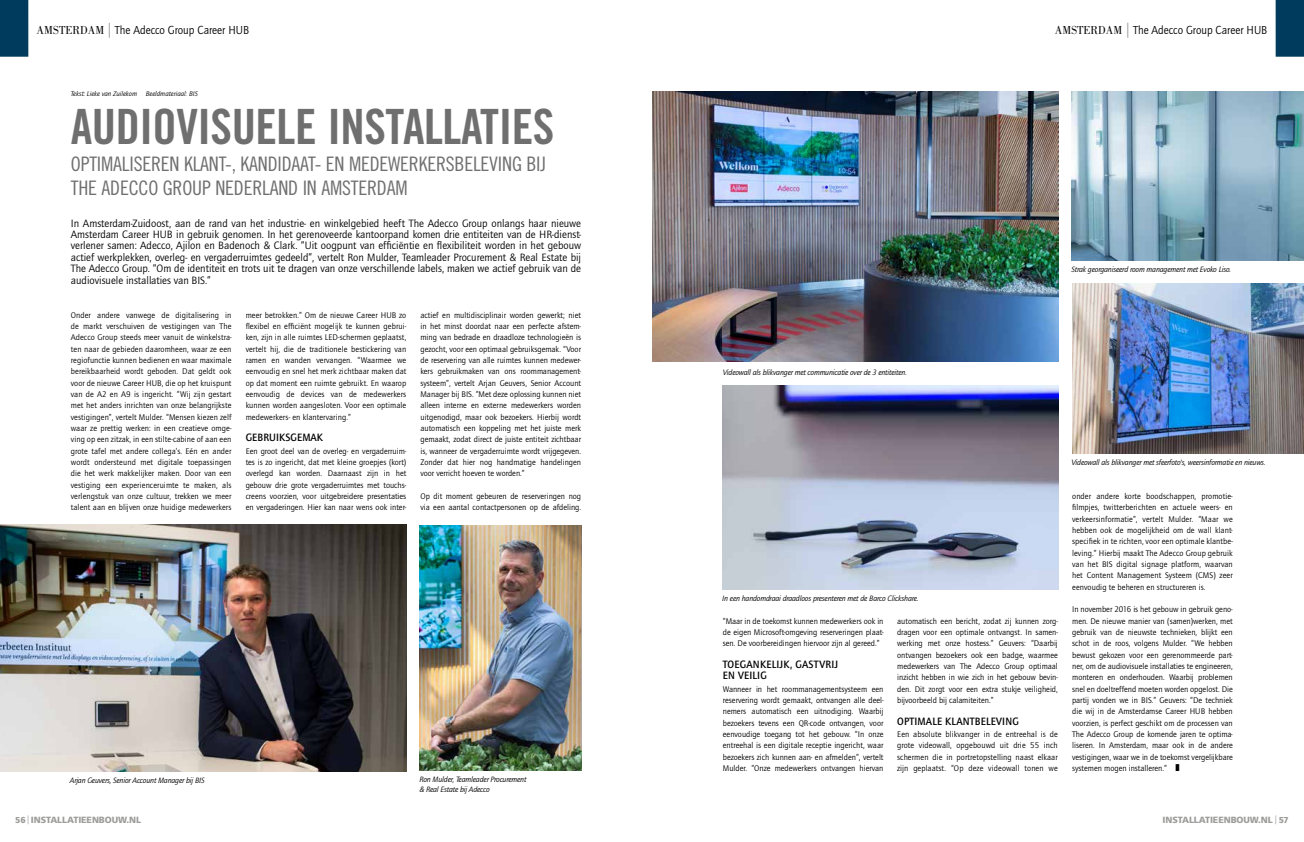
<style>
.page{position:relative;width:1304px;height:842px;background:#fff}
.page>*{position:absolute;margin:0;border:0;box-sizing:border-box;transform-origin:0 0}
.t1{font:48.6px "Trade Gothic LT Std Bd Cn 20";letter-spacing:-.01em;color:#706f6f}
.t2{font:20px/24px "Trade Gothic LT Std Cn 18";letter-spacing:-.01em;color:#706f6f}
.t3{font:12px "Quay Sans ITC Std";color:#000;scale:.95 1}
.t4{font:11px/11.3px "Quay Sans ITC Std";color:#000;text-align:justify}
.t5{font:500 11px/11.3px "Quay Sans ITC Std";letter-spacing:.02em;color:#000;scale:.95 1}
.t6{font:900 9px "Frutiger LT Std";letter-spacing:-.01em;color:#9d9d9c}
.t7{font:8.5px/11.3px "Quay Sans ITC Std";color:#000;text-align:justify}
.t8{font:italic 8px/9.6px "Quay Sans ITC Std";letter-spacing:-.02em;color:#000}
.t9{font:italic 7px "Quay Sans ITC Std";color:#000}
.s1{font-family:"Bodoni Std"}
.s2{font-size:15px;color:#9d9d9c}
.s3{font-family:"Quay Sans ITC Std"}
.s4{font-family:"Quay Sans ITC Std";font-weight:400;font-size:8.8px}
</style>
<div class="page">
<div style="left:1276px;top:0;width:28px;height:57px;background:#003a5d"></div>
<div style="left:0;top:0;width:28px;height:57px;background:#003a5d"></div>
<img style="left:0;top:525px;width:407px;height:246px">
<img style="left:722px;top:386px;width:337px;height:204px">
<img style="left:420px;top:525px;width:161px;height:246px">
<img style="left:1071px;top:91px;width:233px;height:170px">
<img style="left:653px;top:91px;width:406px;height:271px">
<img style="left:1072px;top:284px;width:232px;height:170px">
<h3 class="t3" style="left:37px;top:23px;width:225px"><span class="s1">AMSTERDAM</span> <span class="s2">|</span> The Adecco Group Career HUB</h3>
<h3 class="t3" style="left:1055px;top:23px;width:225px"><span class="s1">AMSTERDAM</span> <span class="s2">|</span> The Adecco Group Career HUB</h3>
<p class="t9" style="left:71px;top:89px;width:128px">Tekst: Lieke van Zuilekom Beeldmateriaal: BIS</p>
<h1 class="t1" style="left:71px;top:97px;width:485px">AUDIOVISUELE INSTALLATIES</h1>
<h2 class="t2" style="left:71px;top:152px;width:477px">OPTIMALISEREN KLANT-, KANDIDAAT- EN MEDEWERKERSBELEVING BIJ<br>THE ADECCO GROUP NEDERLAND IN AMSTERDAM</h2>
<p class="t4" style="left:71px;top:217px;width:512px">In Amsterdam-Zuidoost, aan de rand van het industrie- en winkelgebied heeft The Adecco Group onlangs haar nieuwe Amsterdam Career HUB in gebruik genomen. In het gerenoveerde kantoorpand komen drie entiteiten van de HR-dienst&shy;verlener samen: Adecco, Ajilon en Badenoch &amp; Clark. “Uit oogpunt van efficiëntie en flexibiliteit worden in het gebouw actief werkplekken, overleg- en vergaderruimtes gedeeld”, vertelt Ron Mulder, Teamleader Procurement &amp; Real Estate bij The Adecco Group. “Om de identiteit en trots uit te dragen van onze verschillende labels, maken we actief gebruik van de audiovisuele installaties van BIS.”</p>
<p class="t7" style="left:71px;top:309px;width:162px">Onder andere vanwege de digitalisering in de markt verschuiven de vestigingen van The Adecco Group steeds meer vanuit de winkelstra&shy;ten naar de gebieden daaromheen, waar ze een regiofunctie kunnen bedienen en waar maximale bereikbaarheid wordt geboden. Dat geldt ook voor de nieuwe Career HUB, die op het kruispunt van de A2 en A9 is ingericht. “Wij zijn gestart met het anders inrichten van onze belangrijkste vestigingen”, vertelt Mulder. “Mensen kiezen zelf waar ze prettig werken: in een creatieve omge&shy;ving op een zitzak, in een stilte-cabine of aan een grote tafel met andere collega’s. Eén en ander wordt ondersteund met digitale toepassingen die het werk makkelijker maken. Door van een vestiging een experienceruimte te maken, als verlengstuk van onze cultuur, trekken we meer talent aan en blijven onze huidige medewerkers</p>
<p class="t7" style="left:246px;top:309px;width:162px">meer betrokken.” Om de nieuwe Career HUB zo flexibel en efficiënt mogelijk te kunnen gebrui&shy;ken, zijn in alle ruimtes LED-schermen geplaatst, vertelt hij, die de traditionele bestickering van ramen en wanden vervangen. “Waarmee we eenvoudig en snel het merk zichtbaar maken dat op dat moment een ruimte gebruikt. En waarop eenvoudig de devices van de medewerkers kunnen worden aangesloten. Voor een optimale medewerkers- en klantervaring.”</p>
<p class="t7" style="left:420px;top:309px;width:162px">actief en multidisciplinair worden gewerkt; niet in het minst doordat naar een perfecte afstem&shy;ming van bedrade en draadloze technologieën is gezocht, voor een optimaal gebruiksgemak. “Voor de reservering van alle ruimtes kunnen medewer&shy;kers gebruikmaken van ons roommanagement&shy;systeem”, vertelt Arjan Geuvers, Senior Account Manager bij BIS. “Met deze oplossing kunnen niet alleen interne en externe medewerkers worden uitgenodigd, maar ook bezoekers. Hierbij wordt automatisch een koppeling met het juiste merk gemaakt, zodat direct de juiste entiteit zichtbaar is, wanneer de vergaderruimte wordt vrijgegeven.<br>Zonder dat hier nog handmatige handelingen voor verricht hoeven te worden.”</p>
<p class="t7" style="left:420px;top:490px;width:162px">Op dit moment gebeuren de reserveringen nog via een aantal contactpersonen op de afdeling.</p>
<p class="t5" style="left:246px;top:432px;width:83px">GEBRUIKSGEMAK</p>
<p class="t7" style="left:246px;top:445px;width:162px">Een groot deel van de overleg- en vergaderruim&shy;tes is zo ingericht, dat met kleine groepjes (kort) overlegd kan worden. Daarnaast zijn in het gebouw drie grote vergaderruimtes met touchs&shy;creens voorzien, voor uitgebreidere presentaties en vergaderingen. Hier kan naar wens ook inter-</p>
<p class="t8" style="left:70px;top:775px;width:136px">Arjan Geuvers, Senior Account Manager bij BIS</p>
<p class="t8" style="left:420px;top:775px;width:108px">Ron Mulder, Teamleader Procurement &amp; Real Estate bij Adecco</p>
<p class="t8" style="left:1072px;top:265px;width:161px">Strak georganiseerd room management met Evoko Liso.</p>
<p class="t8" style="left:723px;top:367px;width:186px">Videowall als blikvanger met communicatie over de 3 entiteiten.</p>
<p class="t8" style="left:722px;top:593px;width:198px">In een handomdraai draadloos presenteren met de Barco Clickshare.</p>
<p class="t7" style="left:723px;top:615px;width:162px">“Maar in de toekomst kunnen medewerkers ook in de eigen Microsoft-omgeving reserveringen plaat&shy;sen. De voorbereidingen hiervoor zijn al gereed.”</p>
<p class="t5" style="left:723px;top:659px;width:123px">TOEGANKELIJK, GASTVRIJ<br>EN VEILIG</p>
<p class="t7" style="left:723px;top:683px;width:162px">Wanneer in het roommanagementsysteem een reservering wordt gemaakt, ontvangen alle deel&shy;nemers automatisch een uitnodiging. Waarbij bezoekers tevens een QR-code ontvangen, voor eenvoudige toegang tot het gebouw. “In onze entreehal is een digitale receptie ingericht, waar bezoekers zich kunnen aan- en afmelden”, vertelt Mulder. “Onze medewerkers ontvangen hiervan</p>
<p class="t7" style="left:897px;top:615px;width:162px">automatisch een bericht, zodat zij kunnen zorg&shy;dragen voor een optimale ontvangst. In samen&shy;werking met onze hostess.” Geuvers: “Daarbij ontvangen bezoekers ook een badge, waarmee medewerkers van The Adecco Group optimaal inzicht hebben in wie zich in het gebouw bevin&shy;den. Dit zorgt voor een extra stukje veiligheid, bijvoorbeeld bij calamiteiten.”</p>
<p class="t5" style="left:897px;top:715px;width:130px">OPTIMALE KLANTBELEVING</p>
<p class="t7" style="left:897px;top:729px;width:162px">Een absolute blikvanger in de entreehal is de grote videowall, opgebouwd uit drie 55 inch schermen die in portretopstelling naast elkaar zijn geplaatst. “Op deze videowall tonen we</p>
<p class="t8" style="left:1072px;top:458px;width:195px">Videowall als blikvanger met sfeerfoto's, weersinformatie en nieuws.</p>
<p class="t7" style="left:1072px;top:490px;width:162px">onder andere korte boodschappen, promotie&shy;filmpjes, twitterberichten en actuele weers- en verkeersinformatie”, vertelt Mulder. “Maar we hebben ook de mogelijkheid om de wall klant&shy;specifiek in te richten, voor een optimale klantbe&shy;leving.” Hierbij maakt The Adecco Group gebruik van het BIS digital signage platform, waarvan het Content Management Systeem (CMS) zeer eenvoudig te beheren en structureren is.</p>
<p class="t7" style="left:1072px;top:604px;width:162px">In november 2016 is het gebouw in gebruik geno&shy;men. De nieuwe manier van (samen)werken, met gebruik van de nieuwste technieken, blijkt een schot in de roos, volgens Mulder. “We hebben bewust gekozen voor een gerenommeerde part&shy;ner, om de audiovisuele installaties te engineeren, monteren en onderhouden. Waarbij problemen snel en doeltreffend moeten worden opgelost. Die partij vonden we in BIS.” Geuvers: “De techniek die wij in de Amsterdamse Career HUB hebben voorzien, is perfect geschikt om de processen van The Adecco Group de komende jaren te optima&shy;liseren. In Amsterdam, maar ook in de andere vestigingen, waar we in de toekomst vergelijkbare systemen mogen installeren.” ❚</p>
<p class="t6" style="left:15px;top:815px;width:127px"><span class="s3">56</span> <span class="s4">|</span> INSTALLATIEENBOUW.NL</p>
<p class="t6" style="left:1163px;top:815px;width:128px">INSTALLATIEENBOUW.NL <span class="s4">|</span> <span class="s3">57</span></p>
</div>
